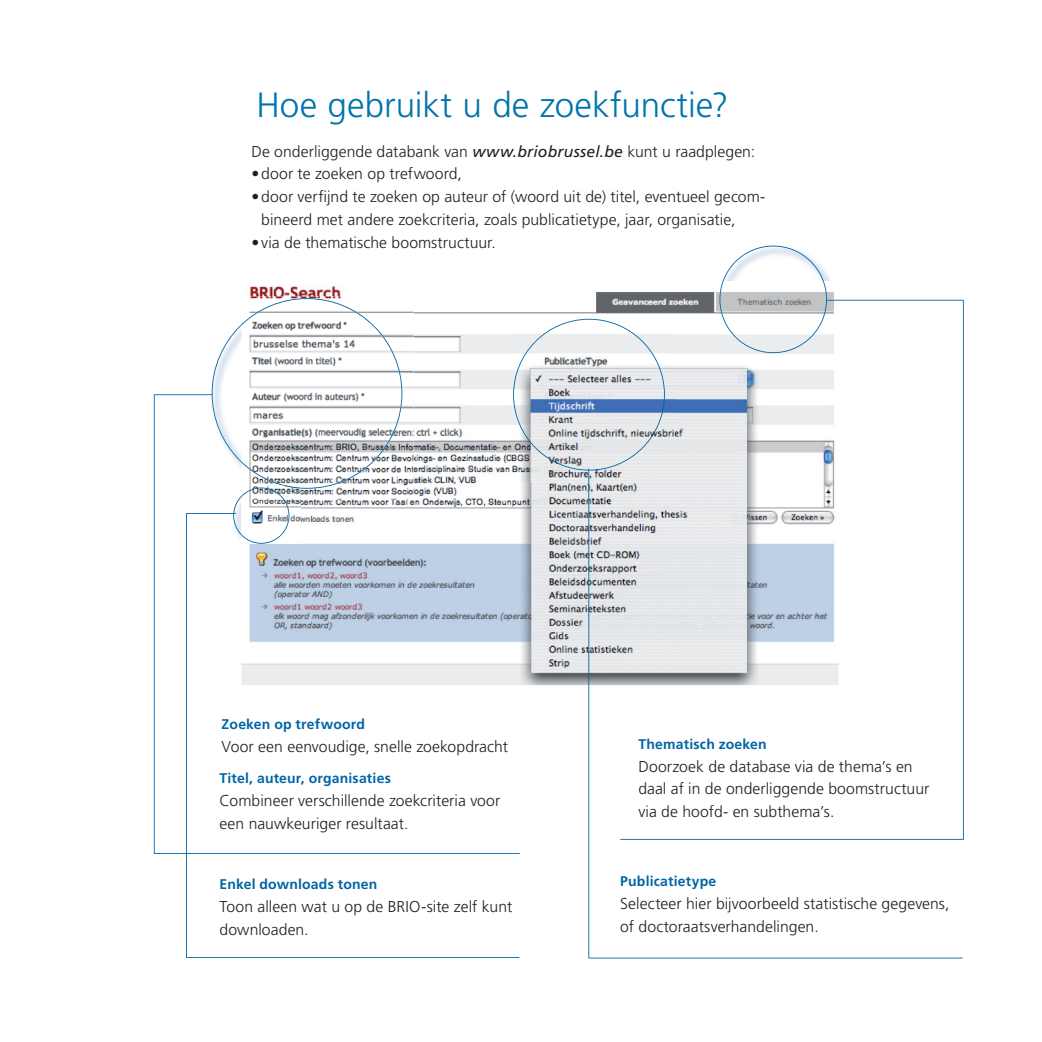
<style>
.page{position:relative;width:1042px;height:1042px;background:#fff}
.page>*{position:absolute;margin:0;border:0;box-sizing:border-box;transform-origin:0 0}
.t1{font:300 35px "Frutiger";color:#0073af}
.t2{font:300 15.75px/22.8px "Frutiger";letter-spacing:.005em;color:#231f20}
.t3{font:700 14px "Frutiger";letter-spacing:.015em;color:#0065a4}
.s1{font-weight:400;font-style:italic}
</style>
<div class="page">
<img style="left:249px;top:286px;width:469px;height:399px">
<img style="left:249px;top:296px;width:164px;height:98px">
<img style="left:718px;top:292px;width:120px;height:8px">
<svg style="left:719px;top:246px;width:108px;height:54px"></svg>
<img style="left:511px;top:317px;width:109px;height:165px">
<img style="left:513px;top:319px;width:107px;height:151px">
<svg style="left:212px;top:298px;width:190px;height:96px"></svg>
<svg style="left:154px;top:394px;width:366px;height:460px"></svg>
<svg style="left:620px;top:300px;width:344px;height:540px"></svg>
<svg style="left:588px;top:468px;width:374px;height:490px"></svg>
<h1 class="t1" style="left:256px;top:85px;width:474px">Hoe gebruikt u de zoekfunctie?</h1>
<p class="t2" style="left:251px;top:140px;width:505px">De onderliggende databank van <span class="s1">www.briobrussel.be</span> kunt u raadplegen:</p>
<p class="t2" style="left:251px;top:163px;width:212px">• door te zoeken op trefwoord,</p>
<p class="t2" style="left:261px;top:185px;width:506px;text-indent:-10px">• door verfijnd te zoeken op auteur of (woord uit de) titel, eventueel gecom&shy;bineerd met andere zoekcriteria, zoals publicatietype, jaar, organisatie,</p>
<p class="t2" style="left:251px;top:231px;width:246px">• via de thematische boomstructuur.</p>
<p class="t3" style="left:222px;top:716px;width:145px">Zoeken op trefwoord</p>
<p class="t2" style="left:222px;top:735px;width:288px">Voor een eenvoudige, snelle zoekopdracht</p>
<p class="t3" style="left:220px;top:770px;width:173px">Titel, auteur, organisaties</p>
<p class="t2" style="left:220px;top:789px;width:282px">Combineer verschillende zoekcriteria voor een nauwkeuriger resultaat.</p>
<p class="t3" style="left:220px;top:876px;width:159px">Enkel downloads tonen</p>
<p class="t2" style="left:220px;top:895px;width:294px">Toon alleen wat u op de BRIO-site zelf kunt downloaden.</p>
<p class="t3" style="left:638px;top:736px;width:130px">Thematisch zoeken</p>
<p class="t2" style="left:638px;top:755px;width:292px">Doorzoek de database via de thema’s en daal af in de onderliggende boomstructuur via de hoofd- en subthema’s.</p>
<p class="t3" style="left:620px;top:873px;width:98px">Publicatietype</p>
<p class="t2" style="left:620px;top:892px;width:331px">Selecteer hier bijvoorbeeld statistische gegevens, of doctoraatsverhandelingen.</p>
</div>
